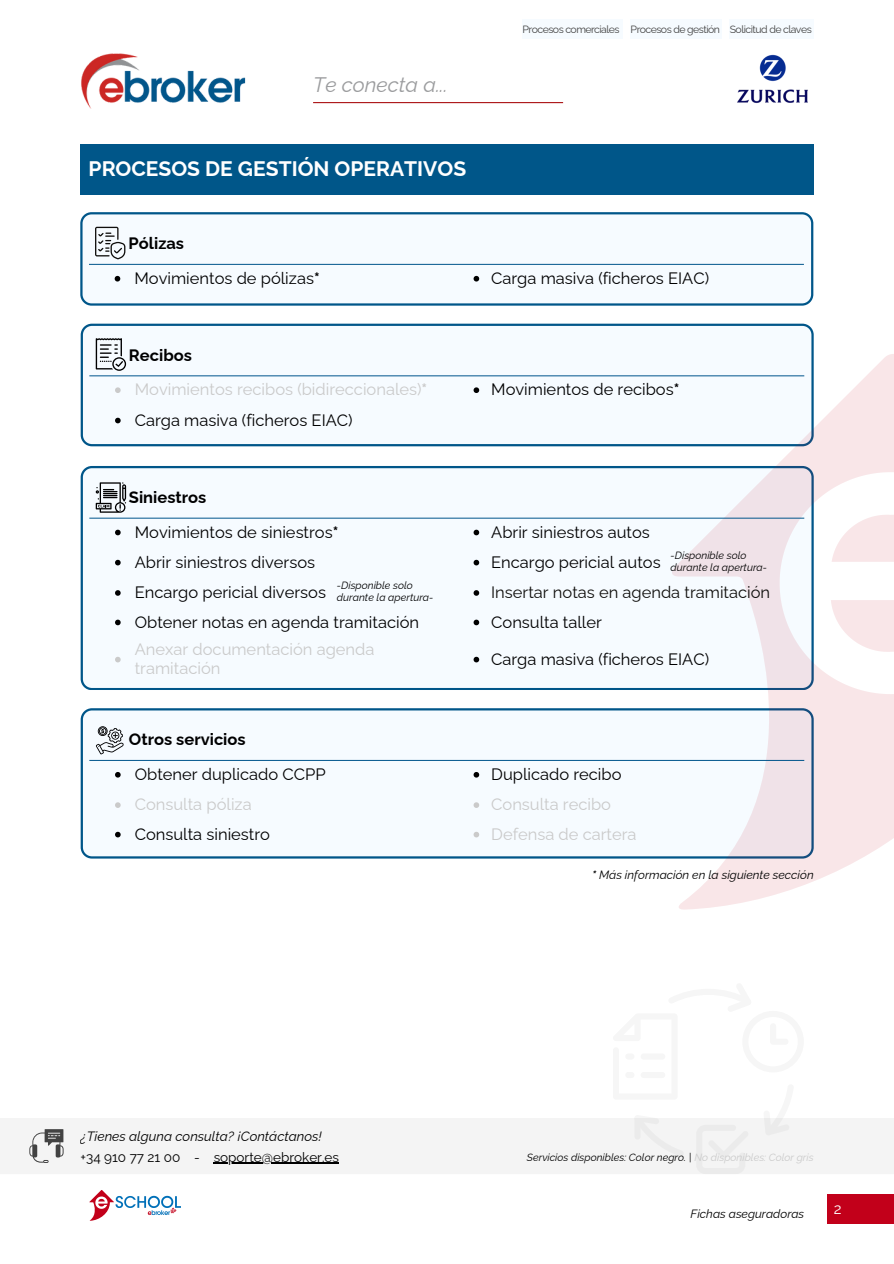
<style>
.page{position:relative;width:894px;height:1264px;background:#fff}
.page>*{position:absolute;margin:0;border:0;box-sizing:border-box;transform-origin:0 0}
.t1{font:700 21px "Raleway";color:#fff}
.t2{font:italic 21px "Raleway";color:#9b9c9e}
.t3{font:16.5px "Raleway";color:#000}
.t4{font:16.5px/19.2px "Raleway";color:#cacaca}
.t5{font:700 16.5px "Raleway";color:#000}
.t6{font:16.5px "Raleway";color:#100f0d}
.t7{font:15px "Raleway";color:#fff}
.t8{font:italic 13.5px/20.2px "Raleway";color:#000}
.t9{font:13.5px "Raleway";color:#000}
.t10{font:italic 12px "Raleway";color:#000}
.t11{font:italic 10.5px/11.4px "Raleway";color:#000}
.t12{font:10.5px "Raleway";letter-spacing:-.05em;color:#424242}
.s1{font-weight:700}
.s2{font-style:normal}
.s3{color:#cacaca}
</style>
<div class="page">
<div style="left:826px;top:1194px;width:67px;height:29px;background:#c2001a"></div>
<svg style="left:80px;top:212px;width:733px;height:93px"></svg>
<svg style="left:115px;top:276px;width:5px;height:5px"></svg>
<svg style="left:473px;top:276px;width:6px;height:5px"></svg>
<hr style="left:89px;top:264px;width:714px;height:1px;background:#00558c">
<div style="left:81px;top:324px;width:732px;height:122px;background:#f6fbff"></div>
<div style="left:81px;top:466px;width:590px;height:224px;background:#f6fbff"></div>
<div style="left:81px;top:708px;width:590px;height:150px;background:#f6fbff"></div>
<svg style="left:671px;top:354px;width:222px;height:555px"></svg>
<svg style="left:831px;top:514px;width:62px;height:48px"></svg>
<div style="left:81px;top:144px;width:732px;height:50px;background:#005689"></div>
<svg style="left:89px;top:1190px;width:92px;height:30px"></svg>
<svg style="left:95px;top:227px;width:30px;height:32px"></svg>
<svg style="left:115px;top:387px;width:6px;height:6px"></svg>
<svg style="left:473px;top:387px;width:6px;height:6px"></svg>
<svg style="left:115px;top:418px;width:6px;height:5px"></svg>
<hr style="left:89px;top:375px;width:715px;height:1px;background:#00558c">
<svg style="left:96px;top:338px;width:30px;height:33px"></svg>
<svg style="left:115px;top:529px;width:6px;height:6px"></svg>
<svg style="left:473px;top:529px;width:6px;height:6px"></svg>
<svg style="left:115px;top:560px;width:6px;height:5px"></svg>
<svg style="left:473px;top:560px;width:6px;height:5px"></svg>
<svg style="left:115px;top:590px;width:6px;height:5px"></svg>
<svg style="left:473px;top:590px;width:6px;height:5px"></svg>
<svg style="left:115px;top:619px;width:6px;height:6px"></svg>
<svg style="left:473px;top:619px;width:6px;height:6px"></svg>
<svg style="left:115px;top:656px;width:6px;height:6px"></svg>
<svg style="left:473px;top:656px;width:6px;height:6px"></svg>
<hr style="left:89px;top:518px;width:715px;height:1px;background:#00558c">
<svg style="left:96px;top:482px;width:30px;height:30px"></svg>
<svg style="left:115px;top:772px;width:6px;height:5px"></svg>
<svg style="left:473px;top:772px;width:6px;height:5px"></svg>
<svg style="left:115px;top:802px;width:6px;height:6px"></svg>
<svg style="left:473px;top:802px;width:6px;height:6px"></svg>
<svg style="left:115px;top:831px;width:6px;height:6px"></svg>
<svg style="left:473px;top:831px;width:6px;height:6px"></svg>
<hr style="left:89px;top:760px;width:715px;height:1px;background:#00558c">
<svg style="left:96px;top:726px;width:28px;height:28px"></svg>
<img style="left:81px;top:53px;width:165px;height:55px">
<hr style="left:313px;top:102px;width:250px;height:1px;background:#ac1416">
<div style="left:0;top:1118px;width:893px;height:56px;background:#f4f4f4"></div>
<hr style="left:214px;top:1162px;width:125px;height:1px;background:#000">
<svg style="left:29px;top:1129px;width:34px;height:33px"></svg>
<div style="left:522px;top:19px;width:100px;height:20px;background:#f6fbff"></div>
<div style="left:630px;top:19px;width:91px;height:20px;background:#f6fbff"></div>
<div style="left:729px;top:19px;width:84px;height:20px;background:#f6fbff"></div>
<img style="left:737px;top:54px;width:71px;height:49px">
<svg style="left:612px;top:1118px;width:191px;height:56px"></svg>
<p class="t2" style="left:313px;top:72px;width:136px">Te conecta a...</p>
<h1 class="t1" style="left:89px;top:156px;width:379px">PROCESOS DE GESTIÓN OPERATIVOS</h1>
<p class="t12" style="left:522px;top:23px;width:98px">Procesos comerciales</p>
<p class="t12" style="left:630px;top:23px;width:91px">Procesos de gestión</p>
<p class="t12" style="left:729px;top:23px;width:83px">Solicitud de claves</p>
<p class="t5" style="left:129px;top:233px;width:57px">Pólizas</p>
<p class="t3" style="left:134px;top:268px;width:187px">Movimientos de pólizas<span class="s1">*</span></p>
<p class="t3" style="left:491px;top:268px;width:219px">Carga masiva (ficheros EIAC)</p>
<p class="t5" style="left:129px;top:345px;width:64px">Recibos</p>
<p class="t4" style="left:135px;top:380px;width:294px">Movimientos recibos (bidireccionales)<span class="s1">*</span></p>
<p class="t3" style="left:491px;top:380px;width:190px">Movimientos de recibos<span class="s1">*</span></p>
<p class="t3" style="left:135px;top:410px;width:219px">Carga masiva (ficheros EIAC)</p>
<p class="t5" style="left:129px;top:487px;width:79px">Siniestros</p>
<p class="t3" style="left:135px;top:522px;width:205px">Movimientos de siniestros<span class="s1">*</span></p>
<p class="t3" style="left:491px;top:522px;width:160px">Abrir siniestros autos</p>
<p class="t3" style="left:135px;top:552px;width:182px">Abrir siniestros diversos</p>
<p class="t3" style="left:491px;top:552px;width:171px">Encargo pericial autos</p>
<p class="t3" style="left:135px;top:582px;width:193px">Encargo pericial diversos</p>
<p class="t6" style="left:491px;top:582px;width:280px">Insertar notas en agenda tramitación</p>
<p class="t3" style="left:135px;top:612px;width:286px">Obtener notas en agenda tramitación</p>
<p class="t3" style="left:491px;top:612px;width:112px">Consulta taller</p>
<p class="t4" style="left:135px;top:639px;width:241px">Anexar documentación agenda tramitación</p>
<p class="t3" style="left:491px;top:649px;width:219px">Carga masiva (ficheros EIAC)</p>
<h3 class="t11" style="left:670px;top:549px;width:98px">-Disponible solo durante la apertura-</h3>
<p class="t11" style="left:337px;top:579px;width:98px">-Disponible solo durante la apertura-</p>
<p class="t5" style="left:129px;top:729px;width:118px">Otros servicios</p>
<p class="t3" style="left:135px;top:764px;width:192px">Obtener duplicado CCPP</p>
<p class="t3" style="left:491px;top:764px;width:132px">Duplicado recibo</p>
<p class="t4" style="left:135px;top:794px;width:118px">Consulta póliza</p>
<p class="t4" style="left:491px;top:794px;width:121px">Consulta recibo</p>
<p class="t3" style="left:135px;top:824px;width:137px">Consulta siniestro</p>
<p class="t4" style="left:491px;top:824px;width:147px">Defensa de cartera</p>
<p class="t10" style="left:592px;top:867px;width:223px"><span class="s1">*</span> Más información en la siguiente sección</p>
<p class="t8" style="left:81px;top:1126px;width:243px">¿Tienes alguna consulta? ¡Contáctanos! <span class="s2">+34 910 77 21 00 -</span></p>
<p class="t9" style="left:214px;top:1148px;width:127px">soporte@ebroker.es</p>
<p class="t11" style="left:527px;top:1151px;width:288px">Servicios disponibles: Color negro. | <span class="s3">No disponibles: Color gris</span></p>
<p class="t10" style="left:690px;top:1206px;width:115px">Fichas aseguradoras</p>
<p class="t7" style="left:833px;top:1199px;width:9px">2</p>
</div>
